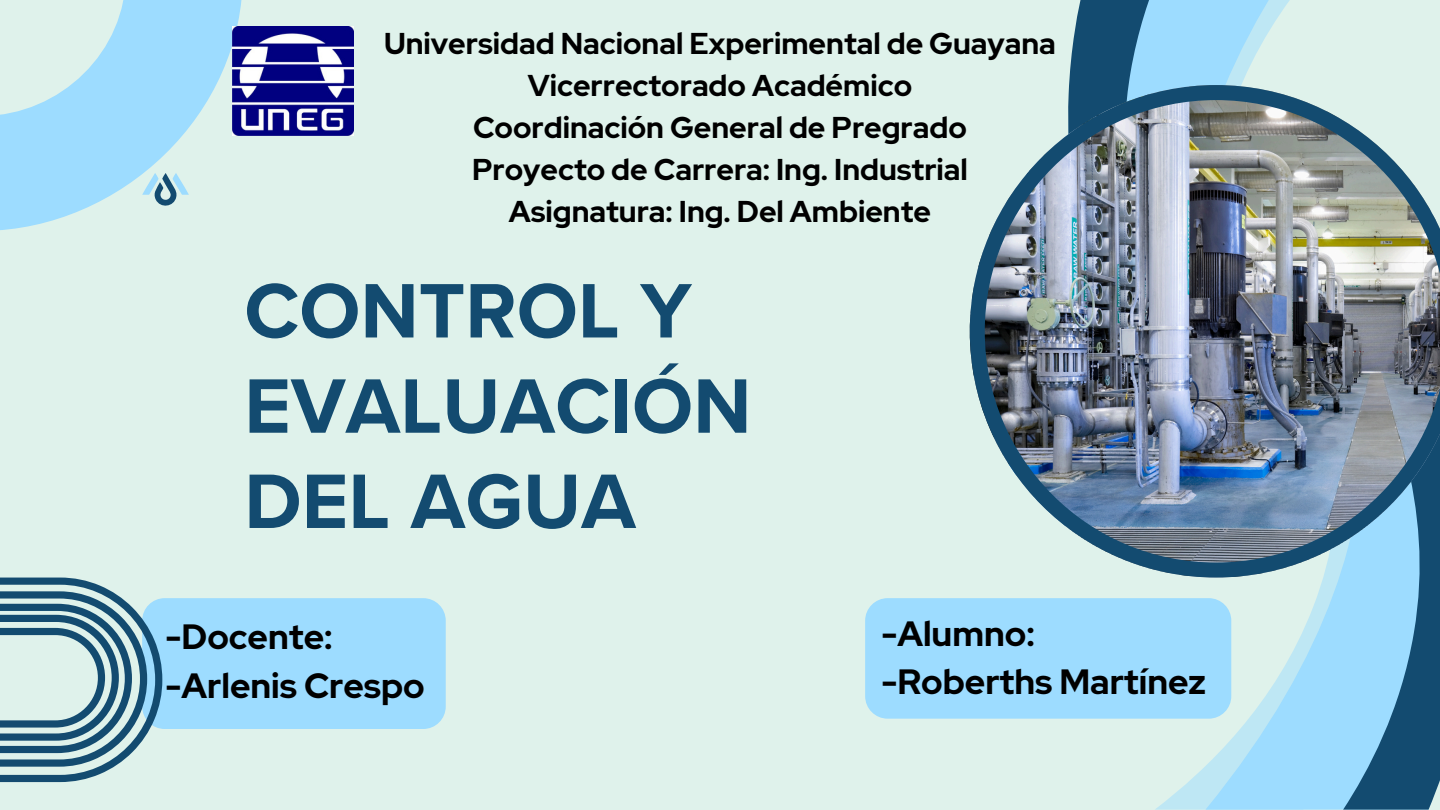
<style>
.page{position:relative;width:1440px;height:810px;background:#dff2eb}
.page>*{position:absolute;margin:0;border:0;box-sizing:border-box;transform-origin:0 0}
.t1{font:700 80px/95.2px "Proxima Nova";color:#134b70}
.t2{font:700 35px/48.8px "Red Hat Display";color:#000}
.t3{font:700 30px "Red Hat Display";color:#000}
</style>
<div class="page">
<svg style="left:1069px;top:0;width:94px;height:85px;fill:#134b70"></svg>
<svg style="left:1163px;top:0;width:127px;height:85px;fill:#9ddcff"></svg>
<svg style="left:1382px;top:578px;width:58px;height:232px;fill:#134b70"></svg>
<svg style="left:1155px;top:578px;width:227px;height:232px;fill:#9ddcfb"></svg>
<div style="left:142px;top:598px;width:304px;height:131px;background:#9ddcff;border-radius:22px"></div>
<img style="left:970px;top:85px;width:470px;height:493px">
<svg style="left:0;top:0;width:242px;height:230px;fill:#9ddcff"></svg>
<svg style="left:142px;top:173px;width:47px;height:36px"></svg>
<svg style="left:0;top:578px;width:162px;height:204px"></svg>
<img style="left:233px;top:26px;width:120px;height:110px">
<div style="left:865px;top:598px;width:366px;height:121px;background:#9ddcff;border-radius:22px"></div>
<p class="t3" style="left:384px;top:23px;width:673px">Universidad Nacional Experimental de Guayana</p>
<p class="t3" style="left:528px;top:65px;width:386px">Vicerrectorado Académico</p>
<p class="t3" style="left:473px;top:107px;width:495px">Coordinación General de Pregrado</p>
<p class="t3" style="left:472px;top:149px;width:497px">Proyecto de Carrera: Ing. Industrial</p>
<p class="t3" style="left:509px;top:191px;width:424px">Asignatura: Ing. Del Ambiente</p>
<p class="t1" style="left:244px;top:265px;width:509px">CONTROL Y<br>EVALUACIÓN<br>DEL AGUA</p>
<p class="t2" style="left:166px;top:613px;width:261px">-Docente: -Arlenis Crespo</p>
<p class="t2" style="left:881px;top:609px;width:326px">-Alumno: -Roberths Martínez</p>
</div>
